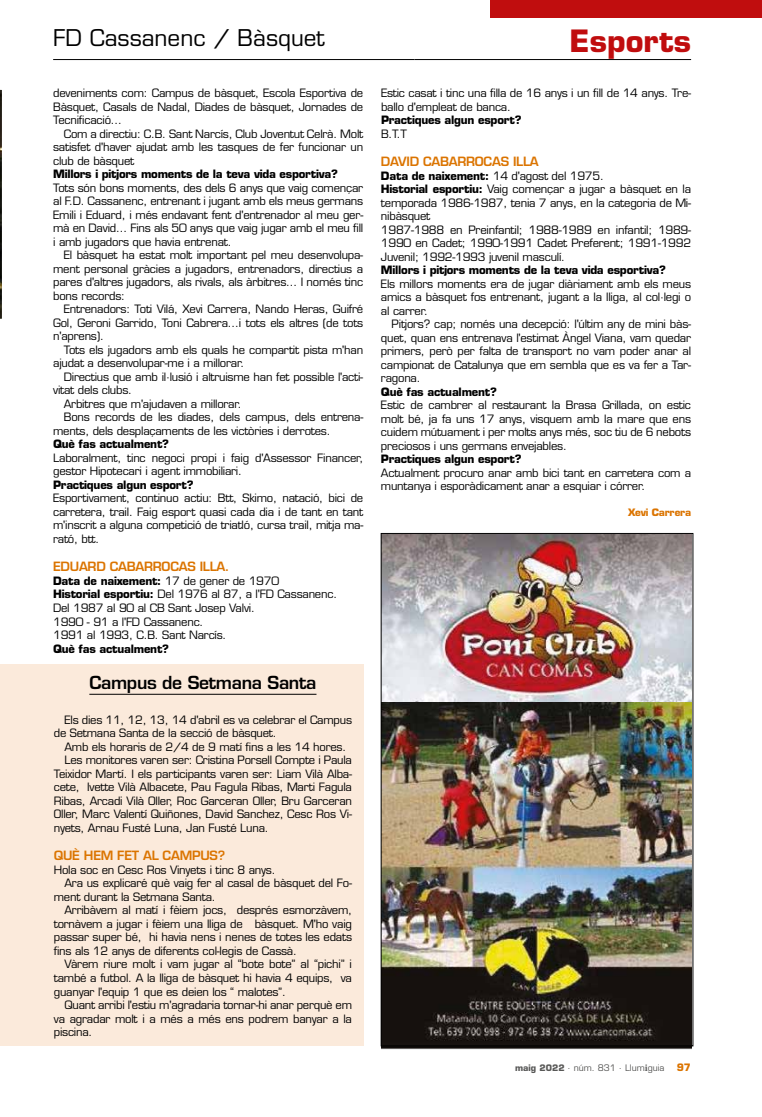
<style>
.page{position:relative;width:762px;height:1117px;background:#fff}
.page>*{position:absolute;margin:0;border:0;box-sizing:border-box;transform-origin:0 0}
.t1{font:700 30px "Eurostile LT Std";color:#c00d0e}
.t2{font:22.5px "Eurostile LT Std";color:#000}
.t3{font:600 17.5px "Eurostile LT Std";letter-spacing:-.02em;color:#000}
.t4{font:600 12.5px "Eurostile LT Std";letter-spacing:-.02em;color:#db7400}
.t5{font:11.25px/13.5px "Eurostile LT Std";letter-spacing:-.02em;color:#000;text-align:justify}
.t6{font:700 11.25px "Eurostile LT Std";letter-spacing:-.02em;color:#000}
.t7{font:700 10px "Eurostile LT Std";letter-spacing:-.02em;color:#db7400}
.t8{font:8.75px "Eurostile LT Std";color:#575756}
.s1{font-weight:700}
.s2{font-family:"Minion Pro";font-weight:700;font-size:10px}
.s3{font-weight:700;font-size:10px;color:#db7400}
</style>
<div class="page">
<div style="left:0;top:664px;width:363px;height:381px;background:#fbeadb"></div>
<div style="left:490px;top:0;width:272px;height:18px;background:#c00d0e"></div>
<hr style="left:53px;top:59px;width:362px;height:1px;background:#000">
<hr style="left:415px;top:59px;width:276px;height:1px;background:#000">
<svg style="left:0;top:89px;width:2px;height:230px"></svg>
<hr style="left:89px;top:693px;width:227px;height:1px;background:#000">
<img style="left:382px;top:701px;width:309px;height:348px">
<img style="left:383px;top:535px;width:308px;height:166px">
<div style="left:381px;top:533px;width:312px;height:512px;border:1px solid #000"></div>
<h2 class="t2" style="left:53px;top:24px;width:273px">FD Cassanenc / Bàsquet</h2>
<h1 class="t1" style="left:569px;top:22px;width:123px">Esports</h1>
<p class="t5" style="left:53px;top:86px;width:312px">deveniments com: Campus de bàsquet, Escola Esportiva de Bàsquet, Casals de Nadal, Diades de bàsquet, Jornades de Tecnificació...</p>
<p class="t5" style="left:53px;top:127px;width:312px;text-indent:11px">Com a directiu: C.B. Sant Narcís, Club Joventut Celrà. Molt satisfet d'haver ajudat amb les tasques de fer funcionar un club de bàsquet</p>
<p class="t6" style="left:53px;top:167px;width:286px">Millors i pitjors moments de la teva vida esportiva?</p>
<p class="t5" style="left:53px;top:181px;width:312px">Tots són bons moments, des dels 6 anys que vaig començar al F.D. Cassanenc, entrenant i jugant amb els meus germans Emili i Eduard, i més endavant fent d'entrenador al meu ger&shy;mà en David... Fins als 50 anys que vaig jugar amb el meu fill i amb jugadors que havia entrenat.</p>
<p class="t5" style="left:53px;top:248px;width:312px;text-indent:11px">El bàsquet ha estat molt important pel meu desenvolupa&shy;ment personal gràcies a jugadors, entrenadors, directius a pares d'altres jugadors, als rivals, als àrbitres... I només tinc bons records:</p>
<p class="t5" style="left:53px;top:302px;width:312px;text-indent:11px">Entrenadors: Toti Vilá, Xevi Carrera, Nando Heras, Guifré Gol, Geroni Garrido, Toni Cabrera...i tots els altres (de tots n'aprens).</p>
<p class="t5" style="left:53px;top:343px;width:312px;text-indent:11px">Tots els jugadors amb els quals he compartit pista m'han ajudat a desenvolupar-me i a millorar.</p>
<p class="t5" style="left:64px;top:370px;width:301px">Directius que amb il·lusió i altruisme han fet possible l'acti-</p>
<p class="t5" style="left:53px;top:383px;width:80px">vitat dels clubs.</p>
<p class="t5" style="left:64px;top:397px;width:179px">Arbitres que m'ajudaven a millorar.</p>
<p class="t5" style="left:64px;top:410px;width:301px">Bons records de les diades, dels campus, dels entrena-</p>
<p class="t5" style="left:53px;top:424px;width:279px">ments, dels desplaçaments de les victòries i derrotes.</p>
<p class="t6" style="left:53px;top:437px;width:117px">Què fas actualment?</p>
<p class="t5" style="left:53px;top:451px;width:312px">Laboralment, tinc negoci propi i faig d'Assessor Financer, gestor Hipotecari i agent immobiliari.</p>
<p class="t6" style="left:53px;top:477px;width:142px">Practiques algun esport?</p>
<p class="t5" style="left:53px;top:491px;width:312px">Esportivament, continuo actiu: Btt, Skimo, natació, bici de carretera, trail. Faig esport quasi cada dia i de tant en tant m'inscrit a alguna competició de triatló, cursa trail, mitja ma&shy;rató, btt.</p>
<p class="t4" style="left:53px;top:559px;width:178px">EDUARD CABARROCAS ILLA.</p>
<p class="t5" style="left:53px;top:574px;width:285px;text-align:left"><span class="s1">Data de naixement:</span> 17 de gener de 1970<br><span class="s1">Historial esportiu:</span> Del 1976 al 87, a l'FD Cassanenc.<br>Del 1987 al 90 al CB Sant Josep Valvi.<br>1990 - 91 a l'FD Cassanenc.<br>1991 al 1993, C.B. Sant Narcís.</p>
<p class="t6" style="left:53px;top:641px;width:117px">Què fas actualment?</p>
<p class="t5" style="left:381px;top:86px;width:312px">Estic casat i tinc una filla de 16 anys i un fill de 14 anys. Tre&shy;ballo d'empleat de banca.</p>
<p class="t6" style="left:381px;top:113px;width:142px">Practiques algun esport?</p>
<p class="t5" style="left:381px;top:127px;width:27px">B.T.T</p>
<p class="t4" style="left:381px;top:154px;width:159px">DAVID CABARROCAS ILLA</p>
<p class="t5" style="left:381px;top:169px;width:312px;text-align:left"><span class="s1">Data de naixement:</span> 14 d'agost del 1975.<br><span class="s1">Historial esportiu:</span> Vaig començar a jugar a bàsquet en la temporada 1986-1987, tenia 7 anys, en la categoria de Mi&shy;nibàsquet<br>1987-1988 en Preinfantil; 1988-1989 en infantil; 1989- 1990 en Cadet; 1990-1991 Cadet Preferent; 1991-1992<br>Juvenil; 1992-1993 juvenil masculí.</p>
<p class="t6" style="left:381px;top:263px;width:286px">Millors i pitjors moments de la teva vida esportiva?</p>
<p class="t5" style="left:381px;top:277px;width:312px">Els millors moments era de jugar diàriament amb els meus amics a bàsquet fos entrenant, jugant a la lliga, al col·legi o al carrer.</p>
<p class="t5" style="left:381px;top:317px;width:312px;text-indent:11px">Pitjors? cap; només una decepció: l'últim any de mini bàs&shy;quet, quan ens entrenava l'estimat Àngel Viana, vam quedar primers, però per falta de transport no vam poder anar al campionat de Catalunya que em sembla que es va fer a Tar&shy;ragona.</p>
<p class="t6" style="left:381px;top:384px;width:117px">Què fas actualment?</p>
<p class="t5" style="left:381px;top:398px;width:312px">Estic de cambrer al restaurant la Brasa Grillada, on estic molt bé, ja fa uns 17 anys, visquem amb la mare que ens cuidem mútuament i per molts anys més, soc tiu de 6 nebots preciosos i uns germans envejables.</p>
<p class="t6" style="left:381px;top:452px;width:142px">Practiques algun esport?</p>
<p class="t5" style="left:381px;top:466px;width:312px">Actualment procuro anar amb bici tant en carretera com a muntanya i esporàdicament anar a esquiar i córrer.</p>
<p class="t7" style="left:628px;top:506px;width:64px">Xevi Carrera</p>
<h3 class="t3" style="left:89px;top:671px;width:229px">Campus de Setmana Santa</h3>
<p class="t5" style="left:54px;top:712px;width:300px;text-indent:11px">Els dies 11, 12, 13, 14 d'abril es va celebrar el Campus de Setmana Santa de la secció de bàsquet.</p>
<p class="t5" style="left:64px;top:739px;width:283px">Amb els horaris de 2/4 de 9 matí fins a les 14 hores.</p>
<p class="t5" style="left:64px;top:753px;width:289px">Les monitores varen ser: Cristina Porsell Compte i Paula</p>
<p class="t5" style="left:54px;top:766px;width:300px">Teixidor Martí. I els participants varen ser: Liam Vilà Alba-</p>
<p class="t5" style="left:54px;top:780px;width:300px">cete, Ivette Vilà Albacete, Pau Fagula Ribas, Marti Fagula</p>
<p class="t5" style="left:54px;top:793px;width:300px">Ribas, Arcadi Vilà Oller, Roc Garceran Oller, Bru Garceran</p>
<p class="t5" style="left:54px;top:807px;width:300px">Oller, Marc Valentí Quiñones, David Sanchez, Cesc Ros Vi-</p>
<p class="t5" style="left:54px;top:820px;width:216px">nyets, Arnau Fusté Luna, Jan Fusté Luna.</p>
<p class="t4" style="left:54px;top:847px;width:173px">QUÈ HEM FET AL CAMPUS?</p>
<p class="t5" style="left:54px;top:862px;width:223px">Hola soc en Cesc Ros Vinyets i tinc 8 anys.</p>
<p class="t5" style="left:64px;top:876px;width:289px">Ara us explicaré què vaig fer al casal de bàsquet del Fo-</p>
<p class="t5" style="left:54px;top:889px;width:163px">ment durant la Setmana Santa.</p>
<p class="t5" style="left:64px;top:903px;width:289px">Arribàvem al matí i fèiem jocs, després esmorzàvem,</p>
<p class="t5" style="left:54px;top:916px;width:300px">tornàvem a jugar i fèiem una lliga de bàsquet. M'ho vaig</p>
<p class="t5" style="left:54px;top:930px;width:300px">passar super bé, hi havia nens i nenes de totes les edats</p>
<p class="t5" style="left:54px;top:943px;width:245px">fins als 12 anys de diferents col-legis de Cassà.</p>
<p class="t5" style="left:64px;top:957px;width:289px">Vàrem riure molt i vam jugar al “bote bote” al “pichi” i</p>
<p class="t5" style="left:54px;top:970px;width:300px">també a futbol. A la lliga de bàsquet hi havia 4 equips, va</p>
<p class="t5" style="left:54px;top:984px;width:234px">guanyar l'equip 1 que es deien los “ malotes”.</p>
<p class="t5" style="left:64px;top:997px;width:289px">Quant arribi l'estiu m'agradaria tornar-hi anar perquè em</p>
<p class="t5" style="left:54px;top:1011px;width:300px">va agradar molt i a més a més ens podrem banyar a la</p>
<p class="t5" style="left:54px;top:1024px;width:40px">piscina.</p>
<p class="t8" style="left:515px;top:1062px;width:177px"><span class="s1">maig 2022</span> · núm. 831 · Llum<span class="s2">i</span>guia <span class="s3">97</span></p>
</div>
